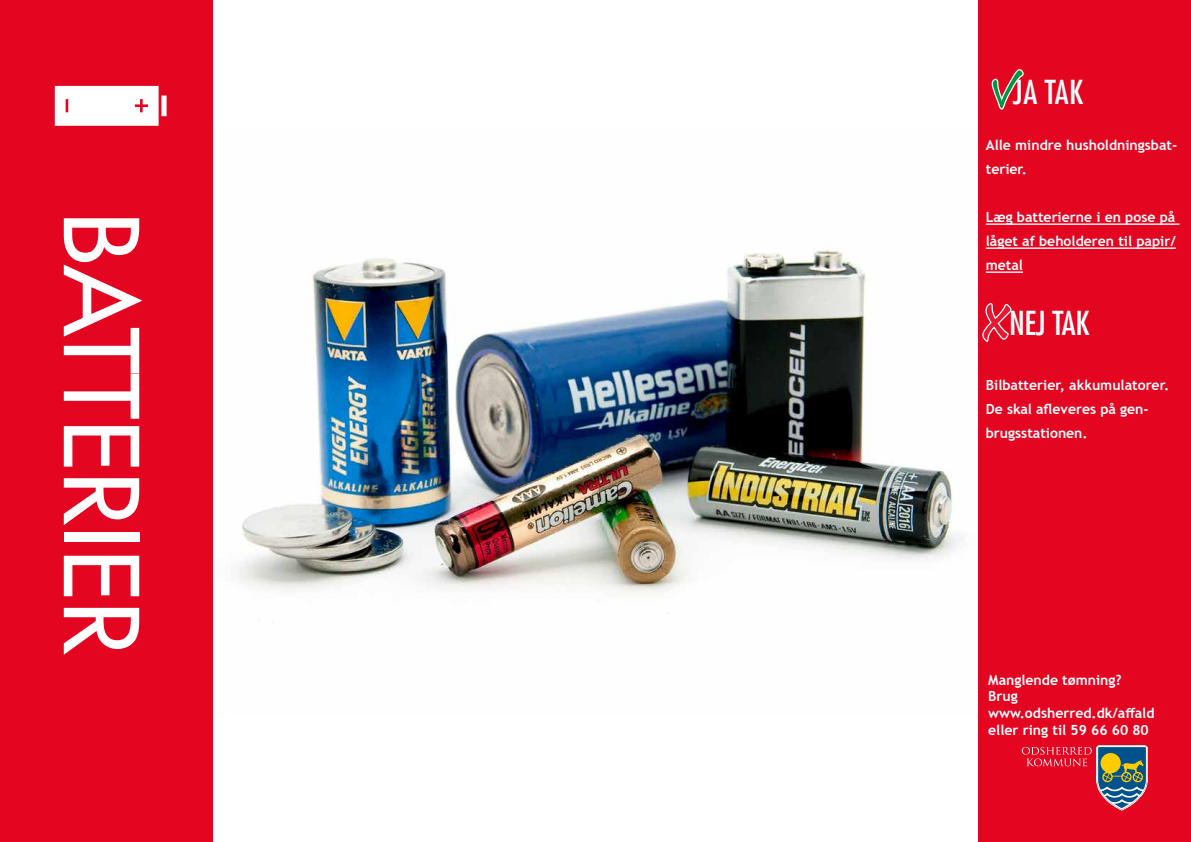
<style>
.page{position:relative;width:1191px;height:842px;background:#fff}
.page>*{position:absolute;margin:0;border:0;box-sizing:border-box;transform-origin:0 0}
.t1{font:100px "Futura LT";color:#fff}
.t2{font:condensed 32.3px/42.2px "Futura LT";letter-spacing:-.01em;color:#fff;scale:1.04 1}
.t3{font:700 14px/24px "Trebuchet MS";color:#fff}
</style>
<div class="page">
<div style="left:0;top:0;width:213px;height:842px;background:#e40521"></div>
<svg style="left:55px;top:86px;width:112px;height:40px"></svg>
<div style="left:978px;top:0;width:213px;height:842px;background:#e40521"></div>
<svg style="left:1021px;top:746px;width:126px;height:64px"></svg>
<hr style="left:985px;top:223px;width:194px;height:2px;background:#fff">
<hr style="left:985px;top:247px;width:190px;height:2px;background:#fff">
<hr style="left:985px;top:271px;width:38px;height:2px;background:#fff">
<svg style="left:991px;top:69px;width:33px;height:41px"></svg>
<svg style="left:982px;top:303px;width:30px;height:40px"></svg>
<img style="left:238px;top:249px;width:725px;height:364px">
<h1 class="t1" style="left:166px;top:212px;width:444px;rotate:90deg">BATTERIER</h1>
<h2 class="t2" style="left:1013px;top:71px;width:79px">JA TAK<br>NEJ TAK</h2>
<p class="t3" style="left:985px;top:133px;width:193px">Alle mindre husholdningsbat&shy;terier.</p>
<p class="t3" style="left:985px;top:205px;width:191px;text-align:justify">Læg batterierne i en pose på låget af beholderen til papir/ metal</p>
<h2 class="t2" style="left:1009px;top:301px;width:79px">NEJ TAK</h2>
<p class="t3" style="left:985px;top:373px;width:185px">Bilbatterier, akkumulatorer.<br>De skal afleveres på gen&shy;brugsstationen.</p>
<p class="t3" style="left:988px;top:671px;width:168px;line-height:16.8px">Manglende tømning?<br>Brug www.odsherred.dk/affald eller ring til 59 66 60 80</p>
</div>
